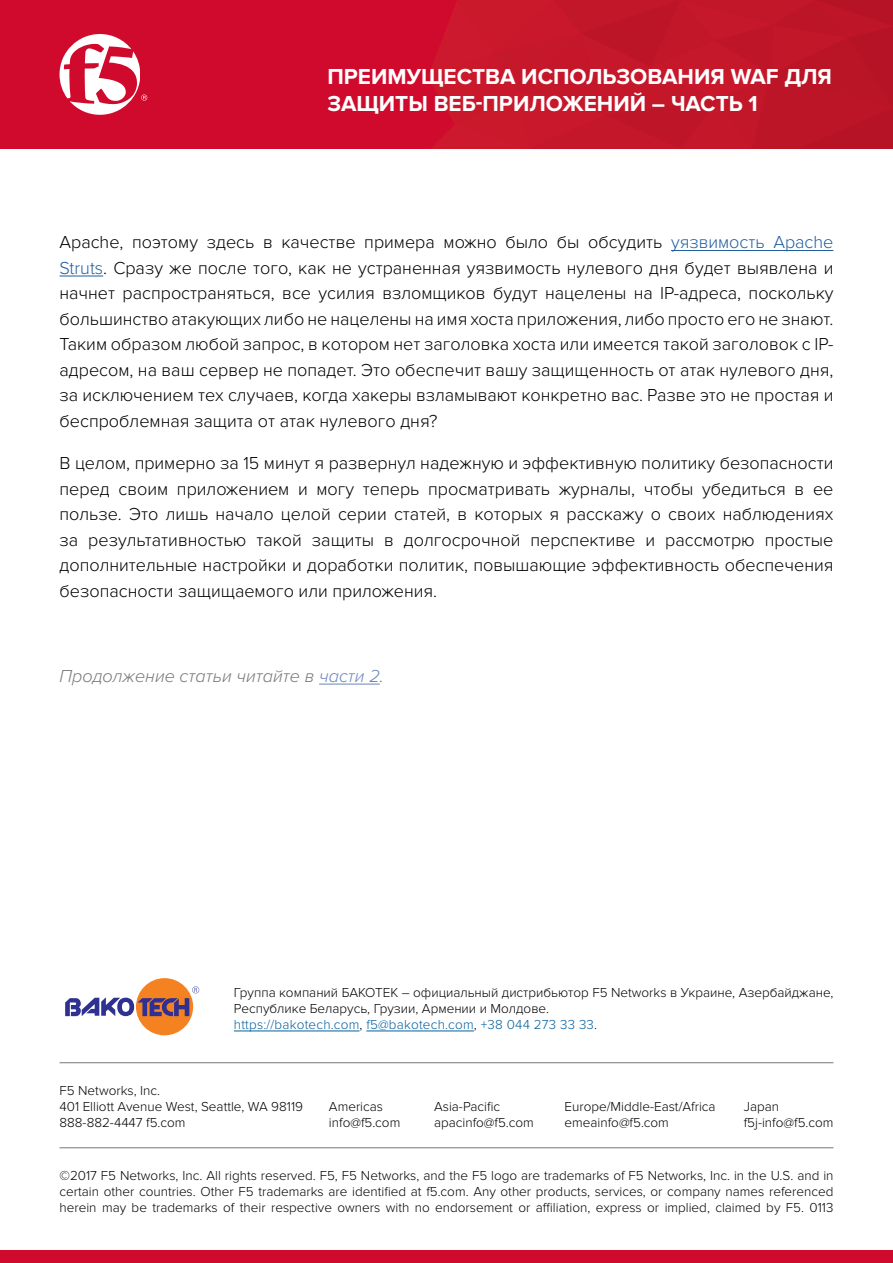
<style>
.page{position:relative;width:893px;height:1263px;background:#fff}
.page>*{position:absolute;margin:0;border:0;box-sizing:border-box;transform-origin:0 0}
.t1{font:700 22.5px/27px "Proxima Nova";color:#fff}
.t2{font:300 18px/25.5px "Proxima Nova";color:#000;text-align:justify}
.t3{font:italic 300 18px "Proxima Nova";color:#77787b}
.t4{font:300 13.5px/16.2px "Proxima Nova";color:#000}
.s1{color:#215e9e}
.s2{color:#6b85b9}
.s3{color:#035f9e}
</style>
<div class="page">
<div style="left:0;top:0;width:893px;height:149px;background:#d00a2c"></div>
<svg style="left:60px;top:34px;width:87px;height:81px"></svg>
<div style="left:0;top:1250px;width:893px;height:13px;background:#d00a2c"></div>
<svg style="left:428px;top:0;width:465px;height:149px"></svg>
<hr style="left:671px;top:250px;width:162px;height:1px;background:#215e9e">
<hr style="left:60px;top:276px;width:43px;height:1px;background:#215e9e">
<hr style="left:319px;top:684px;width:61px;height:1px;background:#6b85b9">
<hr style="left:234px;top:1031px;width:125px;height:1px;background:#035f9e">
<hr style="left:366px;top:1031px;width:108px;height:1px;background:#035f9e">
<div style="left:136px;top:978px;width:57px;height:57px;background:#f58220;border-radius:50%"></div>
<svg style="left:65px;top:986px;width:134px;height:30px"></svg>
<hr style="left:60px;top:1147px;width:773px;height:1px;background:#77787b">
<hr style="left:60px;top:1062px;width:773px;height:1px;background:#77787b">
<p class="t1" style="left:327px;top:63px;width:506px">ПРЕИМУЩЕСТВА ИСПОЛЬЗОВАНИЯ WAF ДЛЯ<br>ЗАЩИТЫ ВЕБ-ПРИЛОЖЕНИЙ – ЧАСТЬ 1</p>
<p class="t2" style="left:60px;top:230px;width:775px">Apache, поэтому здесь в качестве примера можно было бы обсудить <span class="s1">уязвимость Apache Struts</span>. Сразу же после того, как не устраненная уязвимость нулевого дня будет выявлена и начнет распространяться, все усилия взломщиков будут нацелены на IP-адреса, поскольку большинство атакующих либо не нацелены на имя хоста приложения, либо просто его не знают.<br>Таким образом любой запрос, в котором нет заголовка хоста или имеется такой заголовок с IP&shy;адресом, на ваш сервер не попадет. Это обеспечит вашу защищенность от атак нулевого дня, за исключением тех случаев, когда хакеры взламывают конкретно вас. Разве это не простая и беспроблемная защита от атак нулевого дня?</p>
<p class="t2" style="left:60px;top:451px;width:775px">В целом, примерно за 15 минут я развернул надежную и эффективную политику безопасности перед своим приложением и могу теперь просматривать журналы, чтобы убедиться в ее пользе. Это лишь начало целой серии статей, в которых я расскажу о своих наблюдениях за результативностью такой защиты в долгосрочной перспективе и рассмотрю простые дополнительные настройки и доработки политик, повышающие эффективность обеспечения безопасности защищаемого или приложения.</p>
<p class="t3" style="left:60px;top:666px;width:326px">Продолжение статьи читайте в <span class="s2">части 2</span>.</p>
<p class="t4" style="left:234px;top:984px;width:601px">Группа компаний БАКОТЕК – официальный дистрибьютор F5 Networks в Украине, Азербайджане,<br>Республике Беларусь, Грузии, Армении и Молдове.<br><span class="s3">https://bakotech.com</span>, <span class="s3">f5@bakotech.com</span>, <span class="s3">+38 044 273 33 33</span>.</p>
<p class="t4" style="left:60px;top:1082px;width:245px">F5 Networks, Inc.<br>401 Elliott Avenue West, Seattle, WA 98119<br>888-882-4447 f5.com</p>
<p class="t4" style="left:329px;top:1098px;width:73px">Americas info@f5.com</p>
<p class="t4" style="left:434px;top:1098px;width:101px">Asia-Pacific apacinfo@f5.com</p>
<p class="t4" style="left:564px;top:1098px;width:153px">Europe/Middle-East/Africa emeainfo@f5.com</p>
<p class="t4" style="left:744px;top:1098px;width:91px">Japan f5j-info@f5.com</p>
<p class="t4" style="left:60px;top:1167px;width:775px;text-align:justify">©2017 F5 Networks, Inc. All rights reserved. F5, F5 Networks, and the F5 logo are trademarks of F5 Networks, Inc. in the U.S. and in certain other countries. Other F5 trademarks are identified at f5.com. Any other products, services, or company names referenced herein may be trademarks of their respective owners with no endorsement or affiliation, express or implied, claimed by F5. 0113</p>
</div>
